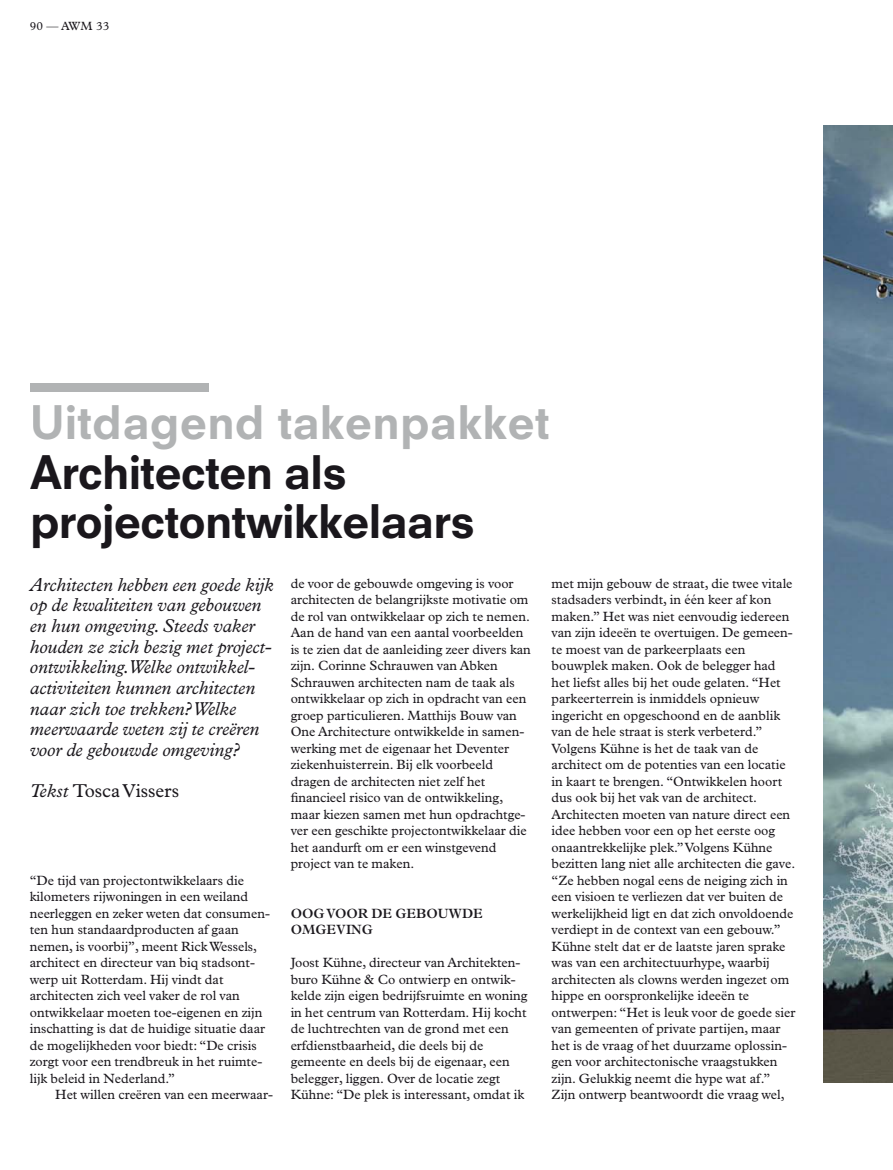
<style>
.page{position:relative;width:893px;height:1170px;background:#fff}
.page>*{position:absolute;margin:0;border:0;box-sizing:border-box;transform-origin:0 0}
.t1{font:800 45px/49.5px "Neuzeit SLT Std";letter-spacing:-.02em;color:#1a171c}
.t2{font:800 45px "Neuzeit SLT Std";color:#b1b3b4}
.t3{font:italic 18.75px/20.7px "Plantin MT Std";color:#1a171c}
.t4{font:18.75px "Plantin MT Std";color:#1a171c}
.t5{font:13.5px/16.5px "Plantin MT Std";color:#1a171c}
.t6{font:600 13.5px/16.5px "Plantin MT Std";color:#1a171c}
.t7{font:12px "Plantin MT Std";color:#1a171c}
.s1{font-style:italic}
</style>
<div class="page">
<div style="left:30px;top:383px;width:178px;height:9px;background:#b1b3b4"></div>
<img style="left:823px;top:126px;width:69px;height:957px">
<p class="t7" style="left:30px;top:22px;width:81px">90 — AWM 33</p>
<h1 class="t2" style="left:30px;top:405px;width:521px">Uitdagend takenpakket</h1>
<h1 class="t1" style="left:30px;top:451px;width:447px">Architecten als projectontwikkelaars</h1>
<p class="t3" style="left:30px;top:575px;width:245px">Architecten hebben een goede kijk op de kwaliteiten van gebouwen en hun omgeving. Steeds vaker houden ze zich bezig met project&shy;ontwikkeling. Welke ontwikkel&shy;activiteiten kunnen architecten naar zich toe trekken? Welke meerwaarde weten zij te creëren voor de gebouwde omgeving?</p>
<h2 class="t4" style="left:30px;top:784px;width:151px"><span class="s1">Tekst</span> Tosca Vissers</h2>
<p class="t5" style="left:551px;top:576px;width:245px">met mijn gebouw de straat, die twee vitale stadsaders verbindt, in één keer af kon maken.” Het was niet eenvoudig iedereen van zijn ideeën te overtuigen. De gemeen&shy;te moest van de parkeerplaats een bouwplek maken. Ook de belegger had het liefst alles bij het oude gelaten. “Het parkeerterrein is inmiddels opnieuw ingericht en opgeschoond en de aanblik van de hele straat is sterk verbeterd.” Volgens Kühne is het de taak van de architect om de potenties van een locatie in kaart te brengen. “Ontwikkelen hoort dus ook bij het vak van de architect.<br>Architecten moeten van nature direct een idee hebben voor een op het eerste oog onaantrekkelijke plek.” Volgens Kühne bezitten lang niet alle architecten die gave. “Ze hebben nogal eens de neiging zich in een visioen te verliezen dat ver buiten de werkelijkheid ligt en dat zich onvoldoende verdiept in de context van een gebouw.” Kühne stelt dat er de laatste jaren sprake was van een architectuurhype, waarbij architecten als clowns werden ingezet om hippe en oorspronkelijke ideeën te ontwerpen: “Het is leuk voor de goede sier van gemeenten of private partijen, maar het is de vraag of het duurzame oplossin&shy;gen voor architectonische vraagstukken zijn. Gelukkig neemt die hype wat af.” Zijn ontwerp beantwoordt die vraag wel,</p>
<p class="t5" style="left:291px;top:576px;width:242px">de voor de gebouwde omgeving is voor architecten de belangrijkste motivatie om de rol van ontwikkelaar op zich te nemen.<br>Aan de hand van een aantal voorbeelden is te zien dat de aanleiding zeer divers kan zijn. Corinne Schrauwen van Abken Schrauwen architecten nam de taak als ontwikkelaar op zich in opdracht van een groep particulieren. Matthijs Bouw van One Architecture ontwikkelde in samen&shy;werking met de eigenaar het Deventer ziekenhuisterrein. Bij elk voorbeeld dragen de architecten niet zelf het financieel risico van de ontwikkeling, maar kiezen samen met hun opdrachtge&shy;ver een geschikte projectontwikkelaar die het aandurft om er een winstgevend project van te maken.</p>
<p class="t6" style="left:291px;top:906px;width:194px">OOG VOOR DE GEBOUWDE<br>OMGEVING</p>
<p class="t5" style="left:291px;top:955px;width:238px">Joost Kühne, directeur van Architekten&shy;buro Kühne &amp; Co ontwierp en ontwik&shy;kelde zijn eigen bedrijfsruimte en woning in het centrum van Rotterdam. Hij kocht de luchtrechten van de grond met een erfdienstbaarheid, die deels bij de gemeente en deels bij de eigenaar, een belegger, liggen. Over de locatie zegt Kühne: “De plek is interessant, omdat ik</p>
<p class="t5" style="left:30px;top:873px;width:242px">“De tijd van projectontwikkelaars die kilometers rijwoningen in een weiland neerleggen en zeker weten dat consumen&shy;ten hun standaardproducten af gaan nemen, is voorbij”, meent Rick Wessels, architect en directeur van biq stadsont&shy;werp uit Rotterdam. Hij vindt dat architecten zich veel vaker de rol van ontwikkelaar moeten toe-eigenen en zijn inschatting is dat de huidige situatie daar de mogelijkheden voor biedt: “De crisis zorgt voor een trendbreuk in het ruimte&shy;lijk beleid in Nederland.”</p>
<p class="t5" style="left:55px;top:1087px;width:219px">Het willen creëren van een meerwaar-</p>
</div>
